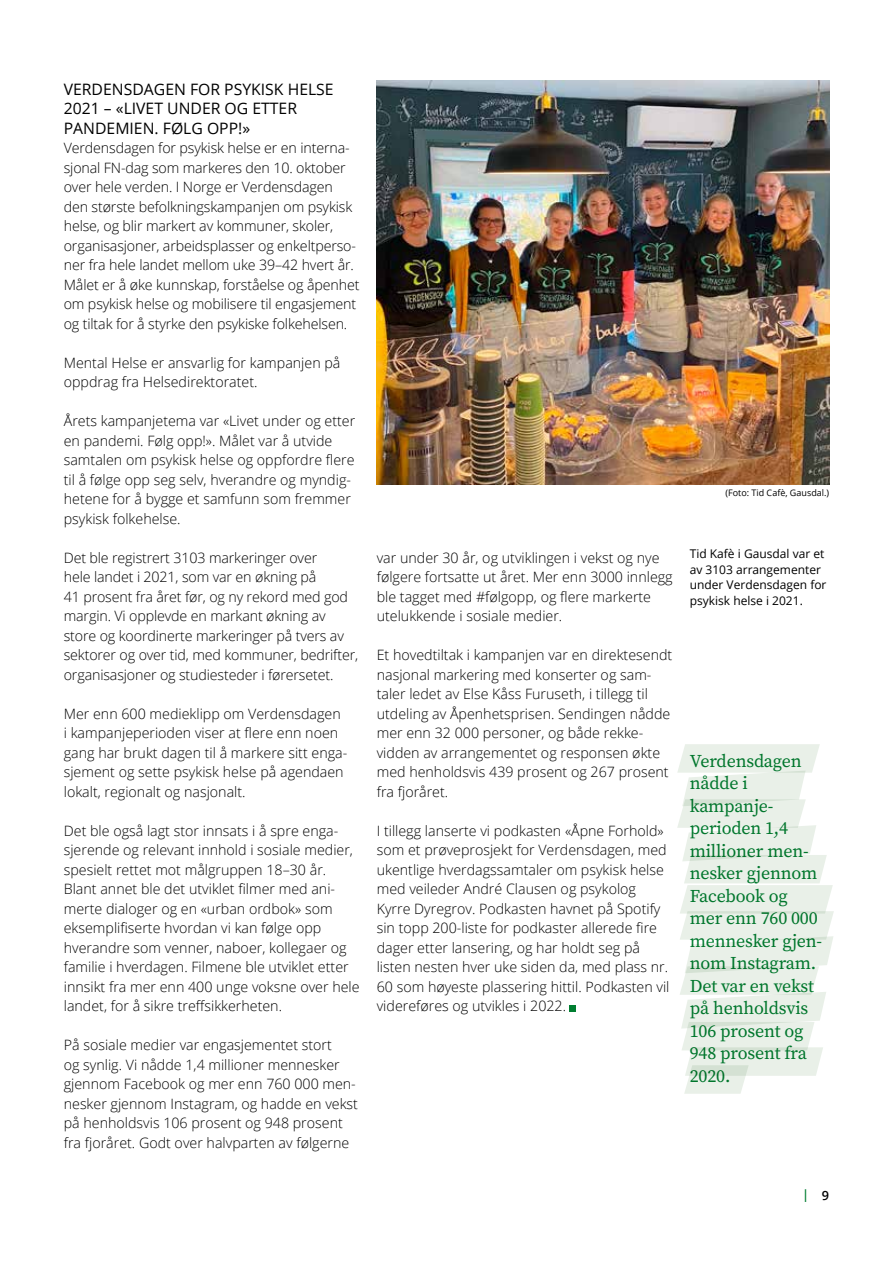
<style>
.page{position:relative;width:893px;height:1263px;background:#fff}
.page>*{position:absolute;margin:0;border:0;box-sizing:border-box;transform-origin:0 0}
.t1{font:18px/22.5px "Source Serif Pro";letter-spacing:-.01em;color:#007e31}
.t2{font:15.75px/19.5px "Open Sans";color:#000}
.t3{font:300 14.25px/19.5px "Open Sans";color:#000}
.t4{font:600 12.75px "Open Sans";color:#007e31}
.t5{font:12px/15.8px "Open Sans";color:#000}
.t6{font:9px "Open Sans";color:#000}
.s1{color:#000}
</style>
<div class="page">
<img style="left:377px;top:81px;width:452px;height:404px">
<svg style="left:570px;top:1005px;width:6px;height:6px"></svg>
<svg style="left:677px;top:744px;width:157px;height:350px"></svg>
<p class="t2" style="left:64px;top:79px;width:271px">VERDENSDAGEN FOR PSYKISK HELSE<br>2021 – «LIVET UNDER OG ETTER<br>PANDEMIEN. FØLG OPP!»</p>
<p class="t3" style="left:64px;top:138px;width:297px">Verdensdagen for psykisk helse er en interna&shy;sjonal FN-dag som markeres den 10. oktober over hele verden. I Norge er Verdensdagen den største befolkningskampanjen om psykisk helse, og blir markert av kommuner, skoler, organisasjoner, arbeidsplasser og enkeltperso&shy;ner fra hele landet mellom uke 39–42 hvert år.<br>Målet er å øke kunnskap, forståelse og åpenhet om psykisk helse og mobilisere til engasjement og tiltak for å styrke den psykiske folkehelsen.</p>
<p class="t3" style="left:64px;top:352px;width:278px">Mental Helse er ansvarlig for kampanjen på oppdrag fra Helsedirektoratet.</p>
<p class="t3" style="left:64px;top:411px;width:293px">Årets kampanjetema var «Livet under og etter en pandemi. Følg opp!». Målet var å utvide samtalen om psykisk helse og oppfordre flere til å følge opp seg selv, hverandre og myndig&shy;hetene for å bygge et samfunn som fremmer psykisk folkehelse.</p>
<p class="t3" style="left:64px;top:547px;width:296px">Det ble registrert 3103 markeringer over<br>hele landet i 2021, som var en økning på<br>41 prosent fra året før, og ny rekord med god margin. Vi opplevde en markant økning av store og koordinerte markeringer på tvers av sektorer og over tid, med kommuner, bedrifter, organisasjoner og studiesteder i førersetet.</p>
<p class="t3" style="left:64px;top:703px;width:285px">Mer enn 600 medieklipp om Verdensdagen i kampanjeperioden viser at flere enn noen gang har brukt dagen til å markere sitt enga&shy;sjement og sette psykisk helse på agendaen lokalt, regionalt og nasjonalt.</p>
<p class="t3" style="left:64px;top:820px;width:297px">Det ble også lagt stor innsats i å spre enga&shy;sjerende og relevant innhold i sosiale medier, spesielt rettet mot målgruppen 18–30 år.<br>Blant annet ble det utviklet filmer med ani&shy;merte dialoger og en «urban ordbok» som eksemplifiserte hvordan vi kan følge opp hverandre som venner, naboer, kollegaer og familie i hverdagen. Filmene ble utviklet etter innsikt fra mer enn 400 unge voksne over hele landet, for å sikre treffsikkerheten.</p>
<p class="t3" style="left:64px;top:1035px;width:296px">På sosiale medier var engasjementet stort<br>og synlig. Vi nådde 1,4 millioner mennesker gjennom Facebook og mer enn 760 000 men&shy;nesker gjennom Instagram, og hadde en vekst på henholdsvis 106 prosent og 948 prosent fra fjoråret. Godt over halvparten av følgerne</p>
<p class="t6" style="left:725px;top:486px;width:105px">(Foto: Tid Cafè, Gausdal.)</p>
<p class="t3" style="left:377px;top:547px;width:297px">var under 30 år, og utviklingen i vekst og nye følgere fortsatte ut året. Mer enn 3000 innlegg ble tagget med #følgopp, og flere markerte utelukkende i sosiale medier.</p>
<p class="t3" style="left:377px;top:645px;width:297px">Et hovedtiltak i kampanjen var en direktesendt nasjonal markering med konserter og sam&shy;taler ledet av Else Kåss Furuseth, i tillegg til utdeling av Åpenhetsprisen. Sendingen nådde mer enn 32 000 personer, og både rekke&shy;vidden av arrangementet og responsen økte med henholdsvis 439 prosent og 267 prosent fra fjoråret.</p>
<p class="t3" style="left:377px;top:820px;width:294px">I tillegg lanserte vi podkasten «Åpne Forhold» som et prøveprosjekt for Verdensdagen, med ukentlige hverdagssamtaler om psykisk helse med veileder André Clausen og psykolog Kyrre Dyregrov. Podkasten havnet på Spotify sin topp 200-liste for podkaster allerede fire dager etter lansering, og har holdt seg på listen nesten hver uke siden da, med plass nr.<br>60 som høyeste plassering hittil. Podkasten vil videreføres og utvikles i 2022.</p>
<p class="t5" style="left:690px;top:545px;width:138px">Tid Kafè i Gausdal var et av 3103 arrangementer under Verdensdagen for psykisk helse i 2021.</p>
<p class="t1" style="left:690px;top:749px;width:134px">Verdensdagen nådde i kampanje&shy;perioden 1,4 millioner men&shy;nesker gjennom<br>Facebook og mer enn 760 000 mennesker gjen&shy;nom Instagram.<br>Det var en vekst på henholdsvis<br>106 prosent og<br>948 prosent fra<br>2020.</p>
<p class="t4" style="left:802px;top:1185px;width:29px">| <span class="s1">9</span></p>
</div>
